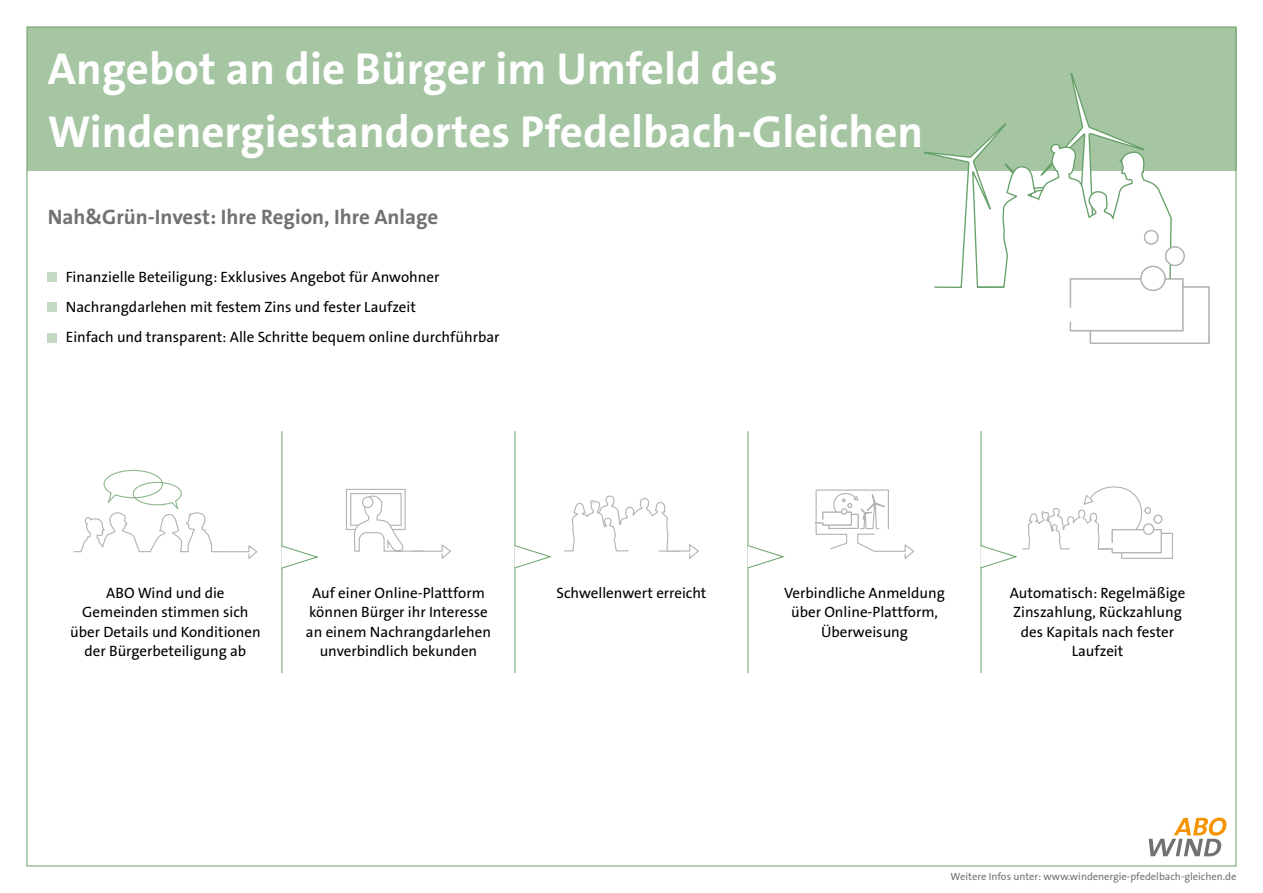
<style>
.page{position:relative;width:1263px;height:893px;background:#fff}
.page>*{position:absolute;margin:0;border:0;box-sizing:border-box;transform-origin:0 0}
.t1{font:700 45px/63px "The Sans B W7";color:#fff}
.t2{font:700 21px "The Sans B W7";color:#707172}
.t3{font:15px/19.5px "The Sans B W5 Plain";color:#000;text-align:center}
.t4{font:10.5px "The Sans B W5 Plain";color:#707172}
</style>
<div class="page">
<div style="left:27px;top:27px;width:1209px;height:144px;background:#a6c6a3"></div>
<svg style="left:1149px;top:818px;width:77px;height:38px"></svg>
<div style="left:48px;top:273px;width:9px;height:9px;background:#c4d9c1"></div>
<div style="left:48px;top:303px;width:9px;height:9px;background:#c4d9c1"></div>
<div style="left:48px;top:333px;width:9px;height:9px;background:#c4d9c1"></div>
<hr style="left:282px;top:431px;width:1px;height:134px;background:#67a16a">
<hr style="left:515px;top:431px;width:1px;height:134px;background:#67a16a">
<hr style="left:748px;top:431px;width:1px;height:134px;background:#67a16a">
<hr style="left:981px;top:431px;width:1px;height:134px;background:#67a16a">
<hr style="left:282px;top:565px;width:1px;height:108px;background:#67a16a">
<hr style="left:515px;top:565px;width:1px;height:108px;background:#67a16a">
<hr style="left:748px;top:565px;width:1px;height:108px;background:#67a16a">
<hr style="left:981px;top:565px;width:1px;height:108px;background:#67a16a">
<svg style="left:73px;top:469px;width:185px;height:90px"></svg>
<svg style="left:345px;top:26px;width:107px;height:533px"></svg>
<svg style="left:564px;top:495px;width:135px;height:64px"></svg>
<svg style="left:815px;top:489px;width:99px;height:70px"></svg>
<div style="left:1121px;top:533px;width:52px;height:26px;background:#fff;border:1px solid #b1b3b4"></div>
<svg style="left:281px;top:545px;width:38px;height:24px"></svg>
<svg style="left:514px;top:545px;width:38px;height:24px"></svg>
<svg style="left:747px;top:545px;width:38px;height:24px"></svg>
<svg style="left:980px;top:483px;width:182px;height:86px"></svg>
<svg style="left:924px;top:73px;width:164px;height:215px"></svg>
<div style="left:1090px;top:286px;width:119px;height:58px;background:#fff;border:1px solid #b1b3b4"></div>
<svg style="left:976px;top:120px;width:208px;height:212px"></svg>
<div style="left:1144px;top:230px;width:14px;height:15px;background:#b2b4b5;border:1px solid #b1b3b4;border-radius:50%"></div>
<div style="left:1144px;top:231px;width:14px;height:13px;background:#fff;border-radius:50%"></div>
<div style="left:1144px;top:230px;width:14px;height:15px;border:1px solid #b1b3b4;border-radius:50%"></div>
<svg style="left:1165px;top:246px;width:20px;height:20px"></svg>
<div style="left:1166px;top:247px;width:18px;height:18px;background:#fff;border-radius:50%"></div>
<div style="left:1165px;top:246px;width:20px;height:20px;border:1px solid #b1b3b4;border-radius:50%"></div>
<svg style="left:1140px;top:266px;width:26px;height:25px"></svg>
<div style="left:1141px;top:266px;width:24px;height:24px;background:#fff;border-radius:50%"></div>
<div style="left:1140px;top:266px;width:26px;height:25px;border:1px solid #b1b3b4;border-radius:50%"></div>
<h1 class="t1" style="left:48px;top:37px;width:877px">Angebot an die Bürger im Umfeld des<br>Windenergiestandortes Pfedelbach-Gleichen</h1>
<h2 class="t2" style="left:48px;top:203px;width:392px">Nah&amp;Grün-Invest: Ihre Region, Ihre Anlage</h2>
<p class="t3" style="left:66px;top:261px;width:435px;line-height:30.4px;text-align:left">Finanzielle Beteiligung: Exklusives Angebot für Anwohner<br>Nachrangdarlehen mit festem Zins und fester Laufzeit<br>Einfach und transparent: Alle Schritte bequem online durchführbar</p>
<p class="t3" style="left:70px;top:583px;width:192px">ABO Wind und die<br>Gemeinden stimmen sich über Details und Konditionen der Bürgerbeteiligung ab</p>
<p class="t3" style="left:306px;top:583px;width:186px">Auf einer Online-Plattform können Bürger ihr Interesse an einem Nachrangdarlehen unverbindlich bekunden</p>
<p class="t3" style="left:556px;top:583px;width:152px">Schwellenwert erreicht</p>
<p class="t3" style="left:784px;top:583px;width:162px">Verbindliche Anmeldung über Online-Plattform,<br>Überweisung</p>
<p class="t3" style="left:1010px;top:583px;width:177px">Automatisch: Regelmäßige<br>Zinszahlung, Rückzahlung des Kapitals nach fester<br>Laufzeit</p>
<p class="t4" style="left:950px;top:869px;width:287px">Weitere Infos unter: www.windenergie-pfedelbach-gleichen.de</p>
</div>
